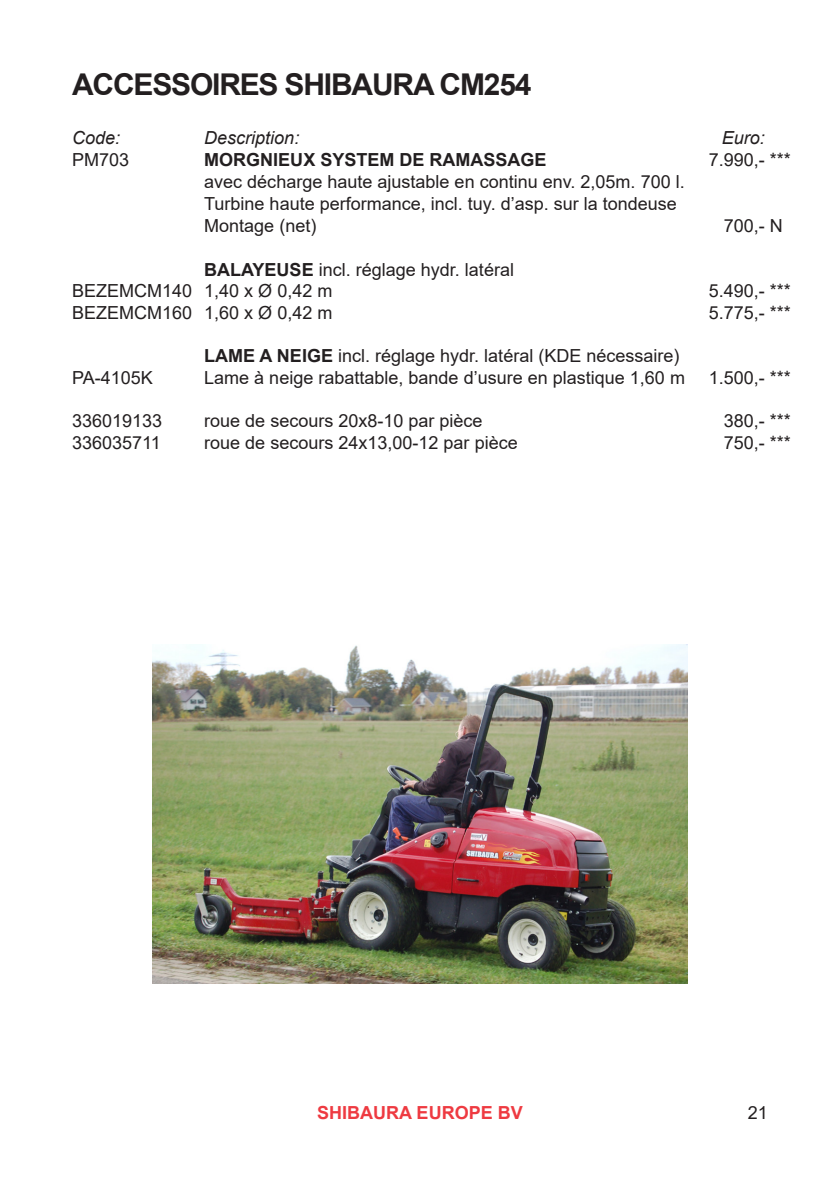
<style>
.page{position:relative;width:840px;height:1191px;background:#fff}
.page>*{position:absolute;margin:0;border:0;box-sizing:border-box;transform-origin:0 0}
.kop2{font:700 30px "Arial";letter-spacing:-.04em;color:#231f20}
.t1{font:18px "Arial";color:#231f20}
.t2{font:700 18px "Arial";color:#231f20}
.t3{font:italic 18px "Arial";color:#231f20}
.t4{font:700 18px "Arial";color:#ee3a41}
.s1{font-style:inherit}
.s2{font-weight:700}
</style>
<div class="page">
<img style="left:153px;top:644px;width:533px;height:340px">
<p class="kop2" style="left:72px;top:64px;width:460px">ACCESSOIRES SHIBAURA CM254</p>
<p class="t3" style="left:72px;top:126px;width:50px">Code:</p>
<p class="t3" style="left:204px;top:126px;width:97px">Description:</p>
<p class="t3" style="left:721px;top:126px;width:45px">Euro:</p>
<p class="t1" style="left:72px;top:147px;width:59px">PM703</p>
<p class="t2" style="left:204px;top:147px;width:344px">MORGNIEUX SYSTEM DE RAMASSAGE</p>
<p class="t1" style="left:708px;top:147px;width:84px">7.990,- <span class="s1">***</span></p>
<p class="t1" style="left:204px;top:169px;width:481px">avec décharge haute ajustable en continu env. 2,05m. 700 l.</p>
<p class="t1" style="left:204px;top:191px;width:474px">Turbine haute performance, incl. tuy. d’asp. sur la tondeuse</p>
<p class="t1" style="left:204px;top:213px;width:114px">Montage (net)</p>
<p class="t1" style="left:723px;top:213px;width:61px">700,- <span class="s1">N</span></p>
<p class="t1" style="left:204px;top:257px;width:311px"><span class="s2">BALAYEUSE</span> incl. réglage hydr. latéral</p>
<p class="t1" style="left:72px;top:279px;width:262px">BEZEMCM140 1,40 x Ø 0,42 m</p>
<p class="t1" style="left:708px;top:279px;width:84px">5.490,- <span class="s1">***</span></p>
<p class="t1" style="left:72px;top:300px;width:262px">BEZEMCM160 1,60 x Ø 0,42 m</p>
<p class="t1" style="left:708px;top:300px;width:84px">5.775,- <span class="s1">***</span></p>
<p class="t1" style="left:204px;top:344px;width:476px"><span class="s2">LAME A NEIGE</span> incl. réglage hydr. latéral (KDE nécessaire)</p>
<p class="t1" style="left:72px;top:365px;width:82px">PA-4105K</p>
<p class="t1" style="left:204px;top:365px;width:482px">Lame à neige rabattable, bande d’usure en plastique 1,60 m</p>
<p class="t1" style="left:708px;top:365px;width:84px">1.500,- <span class="s1">***</span></p>
<p class="t1" style="left:72px;top:408px;width:92px">336019133</p>
<p class="t1" style="left:204px;top:408px;width:280px">roue de secours 20x8-10 par pièce</p>
<p class="t1" style="left:723px;top:408px;width:69px">380,- <span class="s1">***</span></p>
<p class="t1" style="left:72px;top:430px;width:90px">336035711</p>
<p class="t1" style="left:204px;top:430px;width:315px">roue de secours 24x13,00-12 par pièce</p>
<p class="t1" style="left:723px;top:430px;width:69px">750,- <span class="s1">***</span></p>
<p class="t4" style="left:317px;top:1100px;width:207px">SHIBAURA EUROPE BV</p>
<p class="t1" style="left:747px;top:1100px;width:22px">21</p>
</div>
